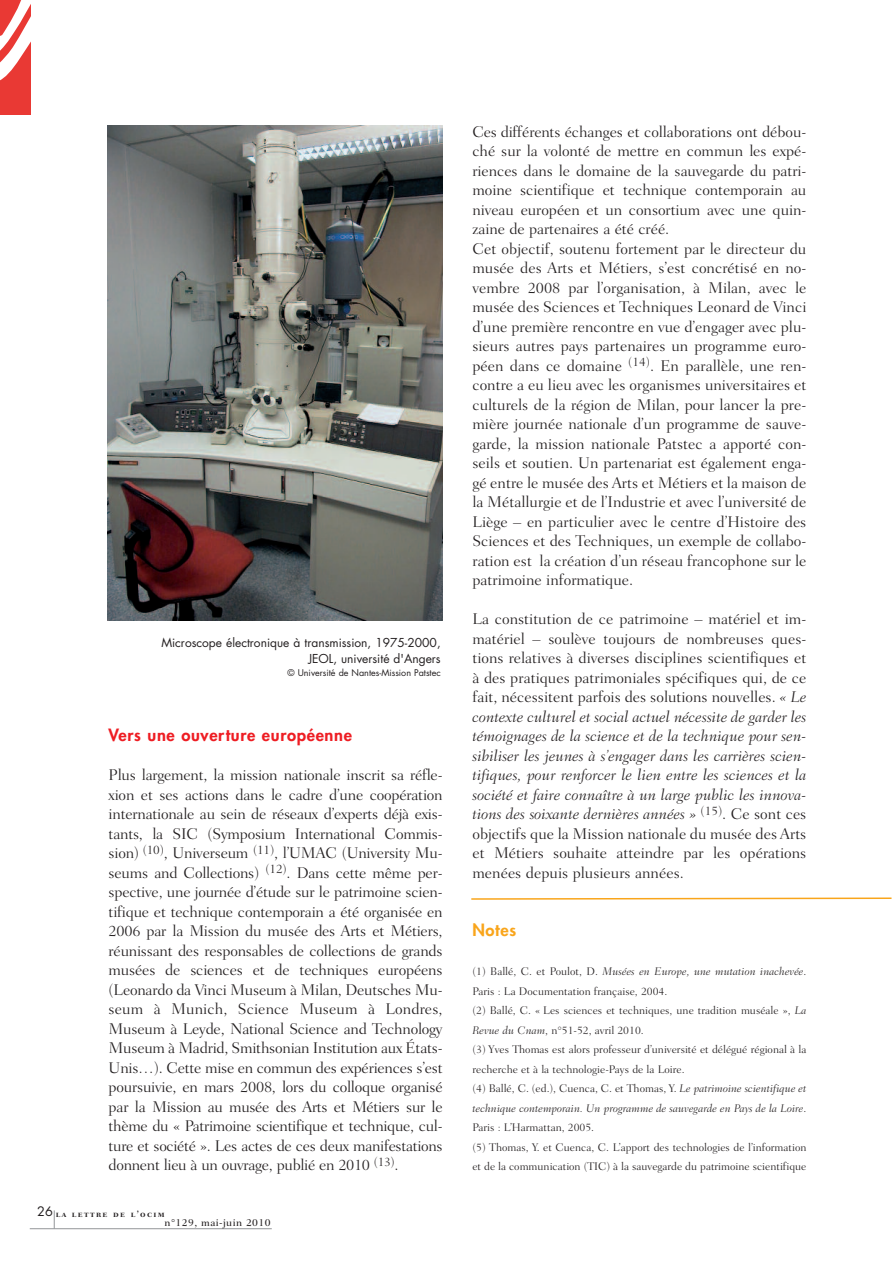
<style>
.page{position:relative;width:893px;height:1263px;background:#fff}
.page>*{position:absolute;margin:0;border:0;box-sizing:border-box;transform-origin:0 0}
.t1{font:800 16.5px "Futura";letter-spacing:.04em;color:#ee1d23}
.t2{font:800 16.5px "Futura";letter-spacing:.04em;color:#f9a51b}
.t3{font:300 15.75px/19.5px "Fairfield LH";color:#231f20;text-align:justify}
.t4{font:12px/15.8px "Futura";color:#231f20;text-align:right}
.t5{font:300 11.25px/19.5px "Fairfield LH";color:#231f20}
.t6{font:500 10.5px "Fairfield LH";letter-spacing:.04em;color:#231f20}
.t7{font:9px "Futura";color:#231f20}
.t8{font:9px "Fairfield LH Bold SC";letter-spacing:.15em;color:#231f20}
.s1{font-family:"Futura";font-size:12.75px}
.s2{font-style:italic}
</style>
<div class="page">
<svg style="left:54px;top:1210px;width:1px;height:18px"></svg>
<hr style="left:30px;top:1228px;width:242px;height:1px;background:#939598">
<svg style="left:0;top:0;width:30px;height:114px"></svg>
<img style="left:107px;top:125px;width:335px;height:495px">
<svg style="left:471px;top:897px;width:421px;height:3px"></svg>
<p class="t4" style="left:161px;top:635px;width:281px">Microscope électronique à transmission, 1975-2000,<br>JEOL, université d'Angers</p>
<p class="t7" style="left:287px;top:668px;width:155px">© Université de Nantes-Mission Patstec</p>
<p class="t1" style="left:109px;top:727px;width:245px">Vers une ouverture européenne</p>
<p class="t3" style="left:109px;top:766px;width:336px">Plus largement, la mission nationale inscrit sa réfle&shy;xion et ses actions dans le cadre d’une coopération internationale au sein de réseaux d’experts déjà exis&shy;tants, la SIC (Symposium International Commis&shy;sion) <sup>(10)</sup>, Universeum <sup>(11)</sup>, l’UMAC (University Mu&shy;seums and Collections) <sup>(12)</sup>. Dans cette même per&shy;spective, une journée d’étude sur le patrimoine scien&shy;tifique et technique contemporain a été organisée en 2006 par la Mission du musée des Arts et Métiers, réunissant des responsables de collections de grands musées de sciences et de techniques européens (Leonardo da Vinci Museum à Milan, Deutsches Mu&shy;seum à Munich, Science Museum à Londres, Museum à Leyde, National Science and Technology Museum à Madrid, Smithsonian Institution aux États-Unis…). Cette mise en commun des expériences s’est poursuivie, en mars 2008, lors du colloque organisé par la Mission au musée des Arts et Métiers sur le thème du « Patrimoine scientifique et technique, cul&shy;ture et société ». Les actes de ces deux manifestations donnent lieu à un ouvrage, publié en 2010 <sup>(13)</sup>.</p>
<p class="t8" style="left:37px;top:1210px;width:129px"><span class="s1">26</span> la lettre de l’ocim</p>
<p class="t6" style="left:165px;top:1218px;width:108px">n°129, mai-juin 2010</p>
<p class="t3" style="left:472px;top:123px;width:335px;text-align:left">Ces différents échanges et collaborations ont débou&shy;ché sur la volonté de mettre en commun les expé&shy;riences dans le domaine de la sauvegarde du patri&shy;moine scientifique et technique contemporain au niveau européen et un consortium avec une quin&shy;zaine de partenaires a été créé.<br>Cet objectif, soutenu fortement par le directeur du musée des Arts et Métiers, s’est concrétisé en no&shy;vembre 2008 par l’organisation, à Milan, avec le musée des Sciences et Techniques Leonard de Vinci d’une première rencontre en vue d’engager avec plu&shy;sieurs autres pays partenaires un programme euro&shy;péen dans ce domaine <sup>(14)</sup>. En parallèle, une ren&shy;contre a eu lieu avec les organismes universitaires et culturels de la région de Milan, pour lancer la pre&shy;mière journée nationale d’un programme de sauve&shy;garde, la mission nationale Patstec a apporté con&shy;seils et soutien. Un partenariat est également enga&shy;gé entre le musée des Arts et Métiers et la maison de la Métallurgie et de l’Industrie et avec l’université de Liège – en particulier avec le centre d’Histoire des Sciences et des Techniques, un exemple de collabo&shy;ration est la création d’un réseau francophone sur le patrimoine informatique.</p>
<p class="t3" style="left:472px;top:610px;width:335px">La constitution de ce patrimoine – matériel et im&shy;matériel – soulève toujours de nombreuses ques&shy;tions relatives à diverses disciplines scientifiques et à des pratiques patrimoniales spécifiques qui, de ce fait, nécessitent parfois des solutions nouvelles. <span class="s2">« Le contexte culturel et social actuel nécessite de garder les témoignages de la science et de la technique pour sen&shy;sibiliser les jeunes à s’engager dans les carrières scien&shy;tifiques, pour renforcer le lien entre les sciences et la société et faire connaître à un large public les innova&shy;tions des soixante dernières années »</span> <sup>(15)</sup>. Ce sont ces objectifs que la Mission nationale du musée des Arts et Métiers souhaite atteindre par les opérations menées depuis plusieurs années.</p>
<p class="t2" style="left:472px;top:922px;width:45px">Notes</p>
<p class="t5" style="left:472px;top:962px;width:335px">(1) Ballé, C. et Poulot, D. <span class="s2">Musées en Europe, une mutation inachevée</span>.<br>Paris : La Documentation française, 2004.<br>(2) Ballé, C. « Les sciences et techniques, une tradition muséale », <span class="s2">La Revue du Cnam</span>, n°51-52, avril 2010.<br>(3) Yves Thomas est alors professeur d’université et délégué régional à la recherche et à la technologie-Pays de la Loire.<br>(4) Ballé, C. (ed.), Cuenca, C. et Thomas, Y. <span class="s2">Le patrimoine scientifique et technique contemporain. Un programme de sauvegarde en Pays de la Loire</span>.<br>Paris : L’Harmattan, 2005.<br>(5) Thomas, Y. et Cuenca, C. L’apport des technologies de l’information et de la communication (TIC) à la sauvegarde du patrimoine scientifique</p>
</div>
